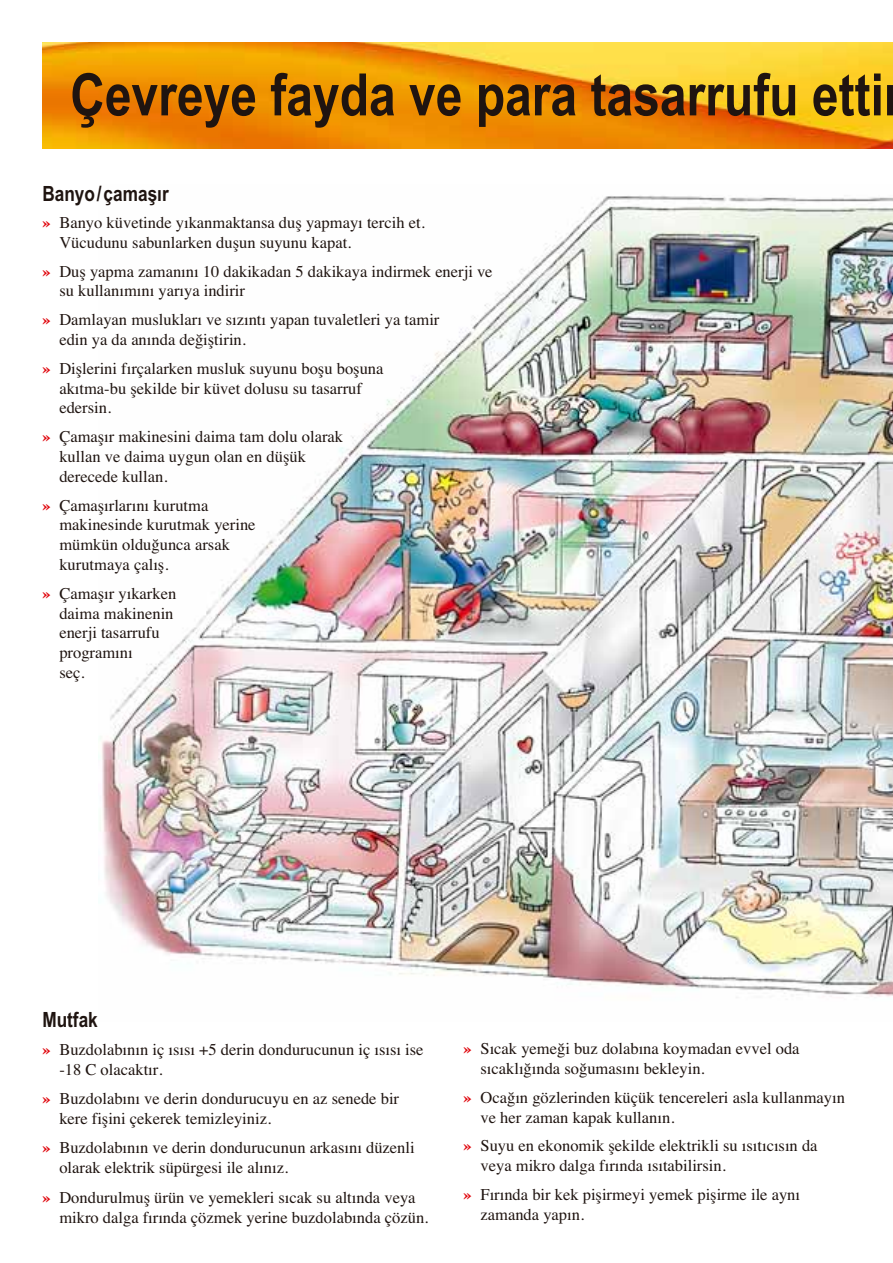
<style>
.page{position:relative;width:893px;height:1263px;background:#fff}
.page>*{position:absolute;margin:0;border:0;box-sizing:border-box;transform-origin:0 0}
.t1{font:700 58.5px "Arial Narrow";color:#1f1410}
.t2{font:700 21px "Arial Narrow";color:#1f1410}
.t3{font:16.5px/19.8px "Times";color:#1f1410}
.s1{font-weight:700;color:#e0040b}
</style>
<div class="page">
<img style="left:42px;top:43px;width:850px;height:106px">
<img style="left:98px;top:196px;width:794px;height:802px">
<h1 class="t1" style="left:70px;top:61px;width:815px">Çevreye fayda ve para tasarrufu etti</h1>
<p class="t2" style="left:42px;top:181px;width:128px">Banyo/çamaşır</p>
<p class="t3" style="left:59px;top:214px;width:367px;text-indent:-17px"><span class="s1">»</span> Banyo küvetinde yıkanmaktansa duş yapmayı tercih et.<br>Vücudunu sabunlarken duşun suyunu kapat.</p>
<p class="t3" style="left:59px;top:263px;width:435px;text-indent:-17px"><span class="s1">»</span> Duş yapma zamanını 10 dakikadan 5 dakikaya indirmek enerji ve su kullanımını yarıya indirir</p>
<p class="t3" style="left:59px;top:311px;width:381px;text-indent:-17px"><span class="s1">»</span> Damlayan muslukları ve sızıntı yapan tuvaletleri ya tamir edin ya da anında değiştirin.</p>
<p class="t3" style="left:59px;top:360px;width:326px;text-indent:-17px"><span class="s1">»</span> Dişlerini fırçalarken musluk suyunu boşu boşuna akıtma-bu şekilde bir küvet dolusu su tasarruf edersin.</p>
<p class="t3" style="left:59px;top:428px;width:285px;text-indent:-17px"><span class="s1">»</span> Çamaşır makinesini daima tam dolu olarak kullan ve daima uygun olan en düşük derecede kullan.</p>
<p class="t3" style="left:59px;top:497px;width:198px;text-indent:-17px"><span class="s1">»</span> Çamaşırlarını kurutma makinesinde kurutmak yerine mümkün olduğunca arsak kurutmaya çalış.</p>
<p class="t3" style="left:59px;top:585px;width:118px;text-indent:-17px"><span class="s1">»</span> Çamaşır yıkarken daima makinenin enerji tasarrufu programını<br>seç.</p>
<p class="t2" style="left:42px;top:1008px;width:57px">Mutfak</p>
<p class="t3" style="left:59px;top:1042px;width:366px;text-indent:-17px"><span class="s1">»</span> Buzdolabının iç ısısı +5 derin dondurucunun iç ısısı ise -18 C olacaktır.</p>
<p class="t3" style="left:59px;top:1090px;width:341px;text-indent:-17px"><span class="s1">»</span> Buzdolabını ve derin dondurucuyu en az senede bir kere fişini çekerek temizleyiniz.</p>
<p class="t3" style="left:59px;top:1139px;width:357px;text-indent:-17px"><span class="s1">»</span> Buzdolabının ve derin dondurucunun arkasını düzenli olarak elektrik süpürgesi ile alınız.</p>
<p class="t3" style="left:59px;top:1190px;width:370px;text-indent:-17px"><span class="s1">»</span> Dondurulmuş ürün ve yemekleri sıcak su altında veya mikro dalga fırında çözmek yerine buzdolabında çözün.</p>
<p class="t3" style="left:480px;top:1040px;width:320px;text-indent:-17px"><span class="s1">»</span> Sıcak yemeği buz dolabına koymadan evvel oda sıcaklığında soğumasını bekleyin.</p>
<p class="t3" style="left:480px;top:1089px;width:366px;text-indent:-17px"><span class="s1">»</span> Ocağın gözlerinden küçük tencereleri asla kullanmayın ve her zaman kapak kullanın.</p>
<p class="t3" style="left:480px;top:1138px;width:338px;text-indent:-17px"><span class="s1">»</span> Suyu en ekonomik şekilde elektrikli su ısıtıcısın da veya mikro dalga fırında ısıtabilirsin.</p>
<p class="t3" style="left:480px;top:1186px;width:321px;text-indent:-17px"><span class="s1">»</span> Fırında bir kek pişirmeyi yemek pişirme ile aynı zamanda yapın.</p>
</div>
